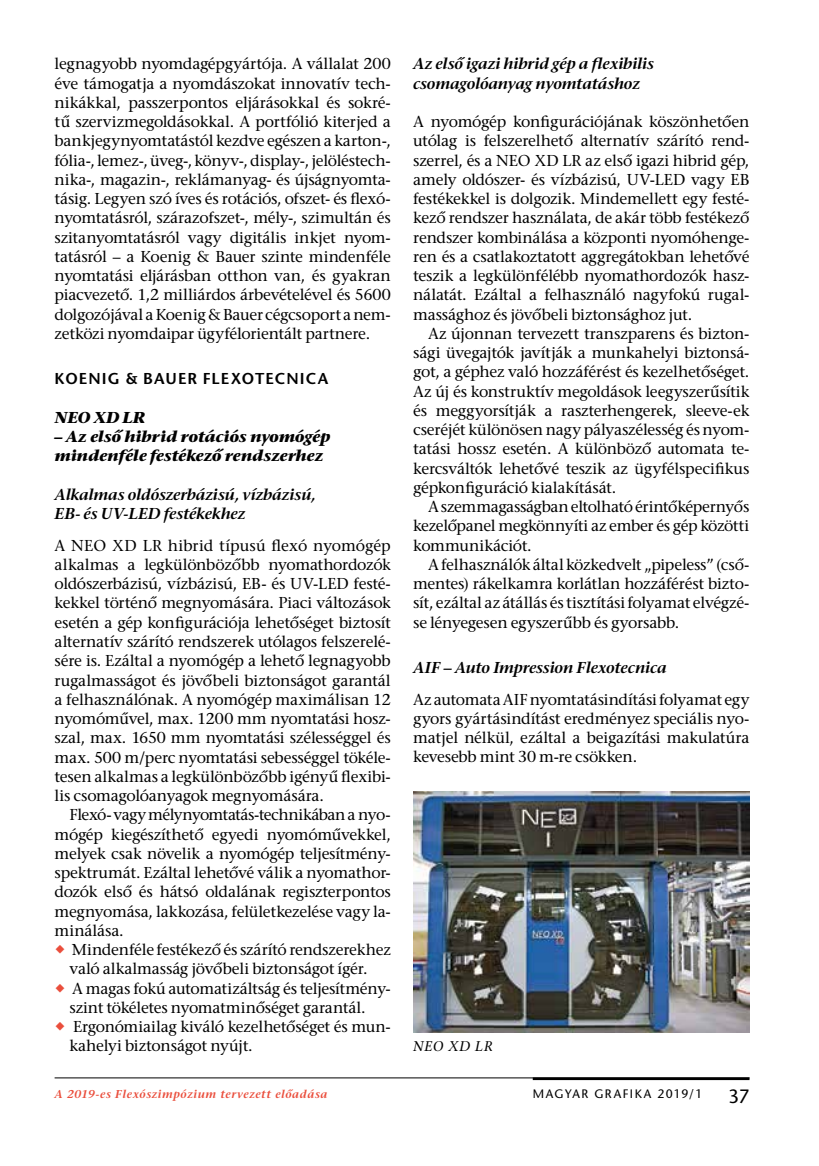
<style>
.page{position:relative;width:819px;height:1166px;background:#fff}
.page>*{position:absolute;margin:0;border:0;box-sizing:border-box;transform-origin:0 0}
.t1{font:19.25px "ITC Stone Sans";color:#000}
.t2{font:15.75px/19.2px "ITC Stone Serif";letter-spacing:-.015em;color:#000;text-align:justify}
.t3{font:italic 600 15.75px/19.2px "ITC Stone Serif";letter-spacing:-.015em;color:#000}
.t4{font:italic 700 15.75px/19.2px "ITC Stone Serif";letter-spacing:-.01em;color:#000}
.t5{font:600 15.75px "ITC Stone Sans";letter-spacing:.065em;color:#000}
.t6{font:italic 14px "ITC Stone Serif";letter-spacing:.05em;color:#000}
.t7{font:12.25px "ITC Stone Sans";letter-spacing:.12em;color:#000}
.t8{font:italic 600 11.38px "ITC Stone Serif";letter-spacing:.045em;color:#ea4e3c}
</style>
<div class="page">
<hr style="left:55px;top:1077px;width:694px;height:1px;background:#000">
<hr style="left:532px;top:1077px;width:217px;height:3px;background:#000">
<img style="left:413px;top:792px;width:336px;height:240px">
<p class="t2" style="left:55px;top:57px;width:338px">legnagyobb nyomdagépgyártója. A vállalat 200 éve támogatja a nyomdászokat innovatív tech&shy;nikákkal, passzerpontos eljárásokkal és sokré&shy;tű szervizmegoldásokkal. A portfólió kiterjed a bankjegynyomtatástól kezdve egészen a karton-, fólia-, lemez-, üveg-, könyv-, display-, jelöléstech&shy;nika-, magazin-, reklámanyag- és újságnyomta&shy;tásig. Legyen szó íves és rotációs, ofszet- és flexó&shy;nyomtatásról, szárazofszet-, mély-, szimultán és szitanyomtatásról vagy digitális inkjet nyom&shy;tatásról – a Koenig &amp; Bauer szinte mindenféle nyomtatási eljárásban otthon van, és gyakran piacvezető. 1,2 milliárdos árbevételével és 5600 dolgozójával a Koenig &amp; Bauer cégcsoport a nem&shy;zetközi nyomdaipar ügyfélorientált partnere.</p>
<p class="t5" style="left:55px;top:371px;width:275px">KOENIG &amp; BAUER FLEXOTECNICA</p>
<p class="t4" style="left:55px;top:410px;width:92px">NEO XD LR</p>
<p class="t4" style="left:55px;top:429px;width:277px">– Az első hibrid rotációs nyomógép mindenféle festékező rendszerhez</p>
<p class="t3" style="left:55px;top:487px;width:263px">Alkalmas oldószerbázisú, vízbázisú,<br>EB- és UV-LED festékekhez</p>
<p class="t2" style="left:55px;top:538px;width:338px">A NEO XD LR hibrid típusú flexó nyomógép alkalmas a legkülönbözőbb nyomathordozók oldószerbázisú, vízbázisú, EB- és UV-LED festé&shy;kekkel történő megnyomására. Piaci változások esetén a gép konfigurációja lehetőséget biztosít alternatív szárító rendszerek utólagos felszerelé&shy;sére is. Ezáltal a nyomógép a lehető legnagyobb rugalmasságot és jövőbeli biztonságot garantál a felhasználónak. A nyomógép maximálisan 12 nyomóművel, max. 1200 mm nyomtatási hos - szal, max. 1650 mm nyomtatási szélességgel és max. 500 m/perc nyomtatási sebességgel tökéle&shy;tesen alkalmas a legkülönbözőbb igényű flexibi&shy;lis csomagolóanyagok megnyomására.</p>
<p class="t2" style="left:55px;top:807px;width:338px;text-indent:15px">Flexó- vagy mélynyomtatás-technikában a nyo&shy;mógép kiegészíthető egyedi nyomóművekkel, melyek csak növelik a nyomógép teljesítmény&shy;spektrumát. Ezáltal lehetővé válik a nyomathor&shy;dozók első és hátsó oldalának regiszterpontos megnyomása, lakkozása, felületkezelése vagy la&shy;minálása.</p>
<p class="t2" style="left:69px;top:942px;width:323px">● Mindenféle festékező és szárító rendszerekhez való alkalmasság jövőbeli biztonságot ígér.</p>
<p class="t2" style="left:69px;top:980px;width:323px">● A magas fokú automatizáltság és teljesítmény&shy;szint tökéletes nyomatminőséget garantál.</p>
<p class="t2" style="left:69px;top:1019px;width:323px">● Ergonómiailag kiváló kezelhetőséget és mun&shy;kahelyi biztonságot nyújt.</p>
<p class="t8" style="left:55px;top:1088px;width:274px">A 2019-es Flexószimpózium tervezett előadása</p>
<p class="t3" style="left:413px;top:56px;width:242px">Az első igazi hibrid gép a flexibilis csomagolóanyag nyomtatáshoz</p>
<p class="t2" style="left:413px;top:114px;width:338px">A nyomógép konfigurációjának köszönhetően utólag is felszerelhető alternatív szárító rend&shy;szerrel, és a NEO XD LR az első igazi hibrid gép, amely oldószer- és vízbázisú, UV-LED vagy EB festékekkel is dolgozik. Mindemellett egy festé&shy;kező rendszer használata, de akár több festékező rendszer kombinálása a központi nyomóhenge&shy;ren és a csatlakoztatott aggregátokban lehetővé teszik a legkülönfélébb nyomathordozók hasz&shy;nálatát. Ezáltal a felhasználó nagyfokú rugal&shy;massághoz és jövőbeli biztonsághoz jut.</p>
<p class="t2" style="left:413px;top:326px;width:338px;text-indent:15px">Az újonnan tervezett transzparens és bizton&shy;sági üvegajtók javítják a munkahelyi biztonsá&shy;got, a géphez való hozzáférést és kezelhetőséget.<br>Az új és konstruktív megoldások leegyszerűsítik és meggyorsítják a raszterhengerek, sleeve-ek cseréjét különösen nagy pályaszélesség és nyom&shy;tatási hossz esetén. A különböző automata te&shy;kercsváltók lehetővé teszik az ügyfélspecifikus gépkonfiguráció kialakítását.</p>
<p class="t2" style="left:413px;top:499px;width:338px;text-indent:15px">A szemmagasságban eltolható érintőképernyős kezelőpanel megkönnyíti az ember és gép közötti kommunikációt.</p>
<p class="t2" style="left:413px;top:557px;width:338px;text-indent:15px">A felhasználók által közkedvelt „pipeless” (cső&shy;mentes) rákelkamra korlátlan hozzáférést bizto&shy;sít, ezáltal az átállás és tisztítási folyamat elvégzé&shy;se lényegesen egyszerűbb és gyorsabb.</p>
<p class="t3" style="left:413px;top:660px;width:255px">AIF – Auto Impression Flexotecnica</p>
<p class="t2" style="left:413px;top:692px;width:338px">Az automata AIF nyomtatásindítási folyamat egy gyors gyártásindítást eredményez speciális nyo&shy;matjel nélkül, ezáltal a beigazítási makulatúra kevesebb mint 30 m-re csökken.</p>
<p class="t6" style="left:413px;top:1039px;width:81px">NEO XD LR</p>
<p class="t7" style="left:532px;top:1087px;width:171px">MAGYAR GRAFIKA 2019/1</p>
<p class="t1" style="left:728px;top:1085px;width:23px">37</p>
</div>
